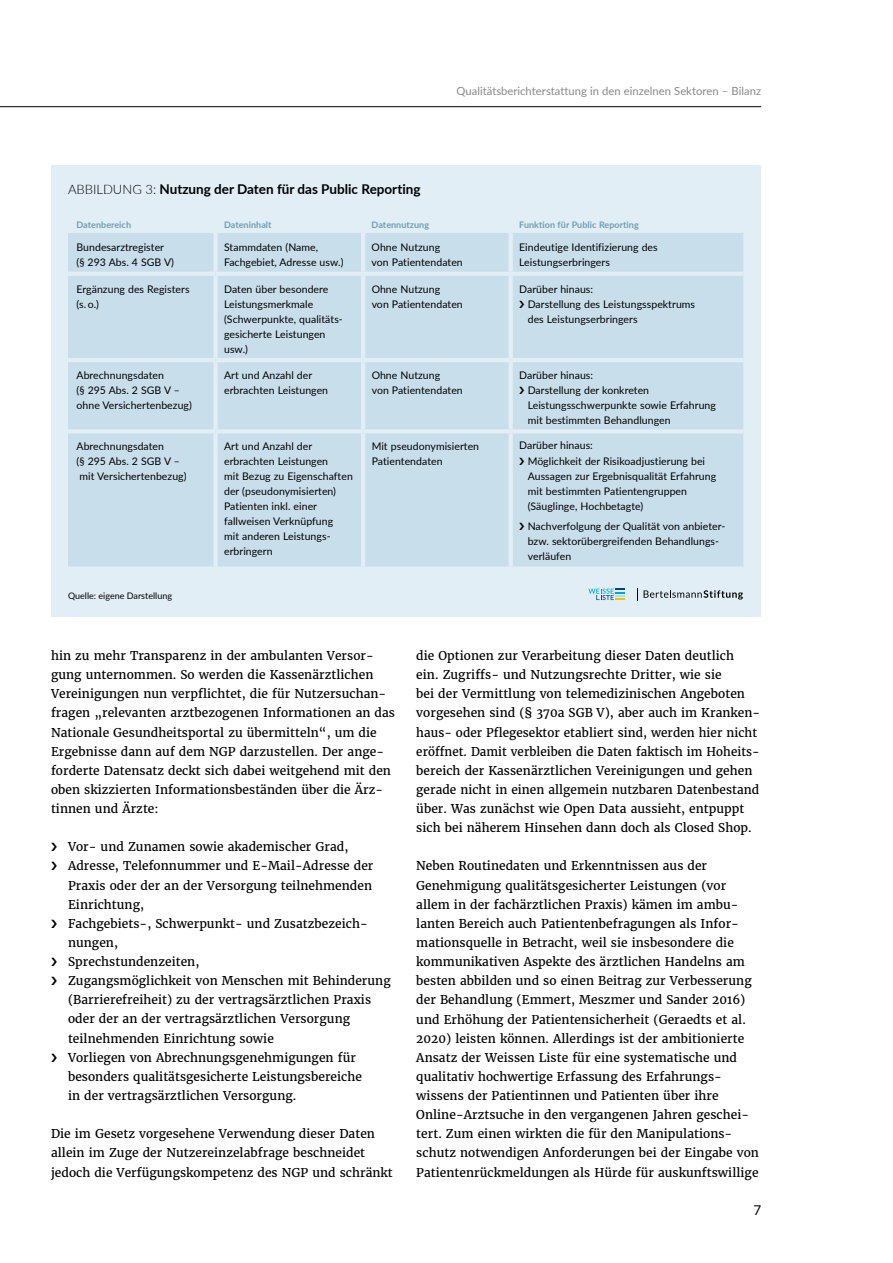
<style>
.page{position:relative;width:893px;height:1263px;background:#fff}
.page>*{position:absolute;margin:0;border:0;box-sizing:border-box;transform-origin:0 0}
.t1{font:700 13.5px "Lato";color:#000}
.t2{font:13.5px "Lato";color:#000}
.t3{font:12px/19.2px "Merriweather";letter-spacing:.005em;color:#000}
.t4{font:11.25px "Lato";color:#878787}
.t5{font:10.5px/15px "Lato";letter-spacing:.005em;color:#000}
.t6{font:700 9px "Lato";letter-spacing:.005em;color:#6d9eb5}
.t7{font:9px "Lato";color:#000}
.s1{font-weight:300;font-size:13.05px}
</style>
<div class="page">
<hr style="left:0;top:106px;width:761px;height:1px;background:#000">
<div style="left:51px;top:166px;width:709px;height:451px;background:#e2eef5"></div>
<div style="left:68px;top:233px;width:675px;height:333px;background:#c9deeb"></div>
<div style="left:213px;top:233px;width:5px;height:39px;background:#e2eef5"></div>
<hr style="left:361px;top:233px;width:4px;height:39px;background:#e2eef5">
<hr style="left:509px;top:233px;width:4px;height:39px;background:#e2eef5">
<hr style="left:68px;top:272px;width:148px;height:4px;background:#e2eef5">
<hr style="left:216px;top:272px;width:147px;height:4px;background:#e2eef5">
<div style="left:213px;top:276px;width:5px;height:82px;background:#e2eef5"></div>
<hr style="left:363px;top:272px;width:148px;height:4px;background:#e2eef5">
<hr style="left:361px;top:276px;width:4px;height:82px;background:#e2eef5">
<hr style="left:511px;top:272px;width:232px;height:4px;background:#e2eef5">
<hr style="left:509px;top:276px;width:4px;height:82px;background:#e2eef5">
<hr style="left:68px;top:358px;width:148px;height:4px;background:#e2eef5">
<hr style="left:216px;top:358px;width:147px;height:4px;background:#e2eef5">
<div style="left:213px;top:362px;width:5px;height:67px;background:#e2eef5"></div>
<hr style="left:363px;top:358px;width:148px;height:4px;background:#e2eef5">
<hr style="left:361px;top:362px;width:4px;height:67px;background:#e2eef5">
<hr style="left:511px;top:358px;width:232px;height:4px;background:#e2eef5">
<hr style="left:509px;top:362px;width:4px;height:67px;background:#e2eef5">
<hr style="left:68px;top:429px;width:148px;height:4px;background:#e2eef5">
<hr style="left:216px;top:429px;width:147px;height:4px;background:#e2eef5">
<div style="left:213px;top:433px;width:5px;height:133px;background:#e2eef5"></div>
<hr style="left:363px;top:429px;width:148px;height:4px;background:#e2eef5">
<hr style="left:361px;top:433px;width:4px;height:133px;background:#e2eef5">
<hr style="left:511px;top:429px;width:232px;height:4px;background:#e2eef5">
<hr style="left:509px;top:433px;width:4px;height:133px;background:#e2eef5">
<svg style="left:588px;top:589px;width:37px;height:11px"></svg>
<svg style="left:644px;top:590px;width:99px;height:9px"></svg>
<svg style="left:637px;top:588px;width:1px;height:12px"></svg>
<svg style="left:519px;top:300px;width:5px;height:8px"></svg>
<svg style="left:519px;top:387px;width:5px;height:7px"></svg>
<svg style="left:519px;top:458px;width:5px;height:7px"></svg>
<svg style="left:519px;top:522px;width:5px;height:8px"></svg>
<p class="t4" style="left:456px;top:83px;width:306px">Qualitätsberichterstattung in den einzelnen Sektoren – Bilanz</p>
<p class="t1" style="left:68px;top:179px;width:354px"><span class="s1">ABBILDUNG 3:</span> Nutzung der Daten für das Public Reporting</p>
<p class="t6" style="left:77px;top:218px;width:56px">Datenbereich</p>
<p class="t6" style="left:224px;top:218px;width:49px">Dateninhalt</p>
<p class="t6" style="left:372px;top:218px;width:59px">Datennutzung</p>
<p class="t6" style="left:519px;top:218px;width:121px">Funktion für Public Reporting</p>
<p class="t5" style="left:77px;top:240px;width:99px">Bundesarztregister (§ 293 Abs. 4 SGB V)</p>
<p class="t5" style="left:224px;top:240px;width:121px">Stammdaten (Name,<br>Fachgebiet, Adresse usw.)</p>
<p class="t5" style="left:372px;top:240px;width:93px">Ohne Nutzung<br>von Patientendaten</p>
<p class="t5" style="left:519px;top:240px;width:140px">Eindeutige Identifizierung des<br>Leistungserbringers</p>
<p class="t5" style="left:77px;top:281px;width:115px">Ergänzung des Registers (s. o.)</p>
<p class="t5" style="left:224px;top:281px;width:119px">Daten über besondere<br>Leistungsmerkmale (Schwerpunkte, qualitäts&shy;gesicherte Leistungen usw.)</p>
<p class="t5" style="left:372px;top:281px;width:93px">Ohne Nutzung<br>von Patientendaten</p>
<p class="t5" style="left:528px;top:281px;width:169px;text-indent:-8px">Darüber hinaus:<br>Darstellung des Leistungsspektrums des Leistungserbringers</p>
<p class="t5" style="left:77px;top:367px;width:117px">Abrechnungsdaten<br>(§ 295 Abs. 2 SGB V – ohne Versichertenbezug)</p>
<p class="t5" style="left:224px;top:367px;width:106px">Art und Anzahl der erbrachten Leistungen</p>
<p class="t5" style="left:372px;top:367px;width:93px">Ohne Nutzung<br>von Patientendaten</p>
<p class="t5" style="left:528px;top:367px;width:190px;text-indent:-8px">Darüber hinaus:<br>Darstellung der konkreten<br>Leistungsschwerpunkte sowie Erfahrung mit bestimmten Behandlungen</p>
<p class="t5" style="left:77px;top:439px;width:111px">Abrechnungsdaten<br>(§ 295 Abs. 2 SGB V – mit Versichertenbezug)</p>
<p class="t5" style="left:224px;top:439px;width:130px">Art und Anzahl der erbrachten Leistungen<br>mit Bezug zu Eigenschaften der (pseudonymisierten)<br>Patienten inkl. einer fallweisen Verknüpfung<br>mit anderen Leistungs&shy;erbringern</p>
<p class="t5" style="left:372px;top:439px;width:109px">Mit pseudonymisierten<br>Patientendaten</p>
<p class="t5" style="left:528px;top:436px;width:179px;line-height:16.5px;text-indent:-8px">Darüber hinaus:<br>Möglichkeit der Risikoadjustierung bei</p>
<p class="t5" style="left:528px;top:469px;width:190px">Aussagen zur Ergebnisqualität Erfahrung mit bestimmten Patientengruppen (Säuglinge, Hochbetagte)</p>
<p class="t5" style="left:528px;top:518px;width:199px">Nachverfolgung der Qualität von anbieter&shy;bzw. sektorübergreifenden Behandlungs&shy;verläufen</p>
<p class="t7" style="left:68px;top:589px;width:106px">Quelle: eigene Darstellung</p>
<p class="t3" style="left:51px;top:646px;width:345px">hin zu mehr Transparenz in der ambulanten Versor&shy;gung unternommen. So werden die Kassenärztlichen Vereinigungen nun verpflichtet, die für Nutzersuchan&shy;fragen „relevanten arztbezogenen Informationen an das Nationale Gesundheitsportal zu übermitteln“, um die Ergebnisse dann auf dem NGP darzustellen. Der ange&shy;forderte Datensatz deckt sich dabei weitgehend mit den oben skizzierten Informationsbeständen über die Ärz&shy;tinnen und Ärzte:</p>
<p class="t3" style="left:68px;top:837px;width:324px">Vor- und Zunamen sowie akademischer Grad, Adresse, Telefonnummer und E- Mail-Adresse der Praxis oder der an der Versorgung teilnehmenden Einrichtung,<br>Fachgebiets- , Schwerpunkt- und Zusatzbezeich&shy;nungen,<br>Sprechstundenzeiten,<br>Zugangsmöglichkeit von Menschen mit Behinderung (Barrierefreiheit) zu der vertragsärztlichen Praxis oder der an der vertragsärztlichen Versorgung teilnehmenden Einrichtung sowie<br>Vorliegen von Abrechnungsgenehmigungen für besonders qualitätsgesicherte Leistungsbereiche<br>in der vertragsärztlichen Versorgung.</p>
<p class="t3" style="left:51px;top:1124px;width:343px">Die im Gesetz vorgesehene Verwendung dieser Daten allein im Zuge der Nutzereinzelabfrage beschneidet jedoch die Verfügungskompetenz des NGP und schränkt</p>
<p class="t3" style="left:416px;top:646px;width:345px">die Optionen zur Verarbeitung dieser Daten deutlich<br>ein. Zugriffs- und Nutzungsrechte Dritter, wie sie<br>bei der Vermittlung von telemedizinischen Angeboten vorgesehen sind (§ 370a SGB V), aber auch im Kranken&shy;haus- oder Pflegesektor etabliert sind, werden hier nicht eröffnet. Damit verbleiben die Daten faktisch im Hoheits&shy;bereich der Kassenärztlichen Vereinigungen und gehen gerade nicht in einen allgemein nutzbaren Datenbestand über. Was zunächst wie Open Data aussieht, entpuppt sich bei näherem Hinsehen dann doch als Closed Shop.</p>
<p class="t3" style="left:416px;top:856px;width:344px">Neben Routinedaten und Erkenntnissen aus der Genehmigung qualitätsgesicherter Leistungen (vor allem in der fachärztlichen Praxis) kämen im ambu&shy;lanten Bereich auch Patientenbefragungen als Infor&shy;mationsquelle in Betracht, weil sie insbesondere die kommunikativen Aspekte des ärztlichen Handelns am besten abbilden und so einen Beitrag zur Verbesserung der Behandlung (Emmert, Meszmer und Sander 2016) und Erhöhung der Patientensicherheit (Geraedts et al.<br>2020) leisten können. Allerdings ist der ambitionierte Ansatz der Weissen Liste für eine systematische und qualitativ hochwertige Erfassung des Erfahrungs&shy;wissens der Patientinnen und Patienten über ihre Online-Arztsuche in den vergangenen Jahren geschei&shy;tert. Zum einen wirkten die für den Manipulations&shy;schutz notwendigen Anforderungen bei der Eingabe von Patientenrückmeldungen als Hürde für auskunftswillige</p>
<p class="t2" style="left:753px;top:1200px;width:9px">7</p>
</div>
